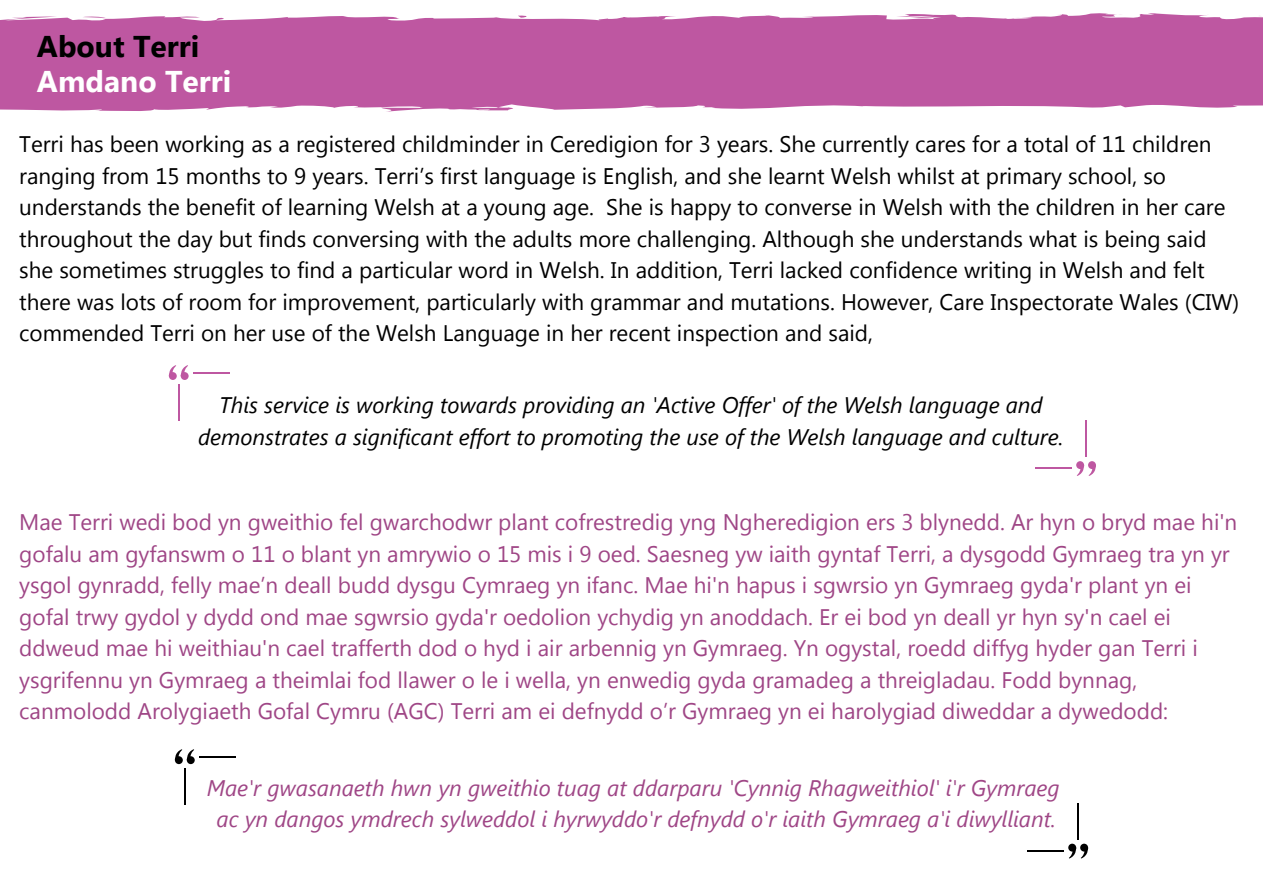
<style>
.page{position:relative;width:1263px;height:893px;background:#fff}
.page>*{position:absolute;margin:0;border:0;box-sizing:border-box;transform-origin:0 0}
.t1{font:700 30px "Segoe UI";color:#fff}
.t2{font:700 30px "Segoe UI";color:#000}
.t3{font:22.5px/31.5px "Segoe UI";color:#000}
.t4{font:22.5px/31.5px "Segoe UI";color:#9f4686}
.t5{font:italic 22.5px/31.5px "Segoe UI";color:#000;text-align:center}
.t6{font:italic 22.5px "Segoe UI";color:#9f4686}
</style>
<div class="page">
<div style="left:0;top:13px;width:1263px;height:94px;background:#be57a1"></div>
<svg style="left:1076px;top:462px;width:20px;height:14px"></svg>
<hr style="left:1085px;top:420px;width:2px;height:37px;background:#be57a1">
<hr style="left:1035px;top:467px;width:37px;height:2px;background:#be57a1">
<svg style="left:168px;top:365px;width:20px;height:14px"></svg>
<hr style="left:178px;top:384px;width:2px;height:36px;background:#be57a1">
<hr style="left:193px;top:372px;width:36px;height:2px;background:#be57a1">
<svg style="left:174px;top:749px;width:20px;height:14px"></svg>
<hr style="left:184px;top:768px;width:2px;height:37px;background:#000">
<hr style="left:199px;top:756px;width:36px;height:2px;background:#000">
<svg style="left:1068px;top:843px;width:8px;height:8px"></svg>
<svg style="left:1069px;top:845px;width:20px;height:13px"></svg>
<hr style="left:1077px;top:803px;width:2px;height:36px;background:#000">
<hr style="left:1027px;top:850px;width:37px;height:2px;background:#000">
<h1 class="t2" style="left:37px;top:24px;width:164px">About Terri</h1>
<h1 class="t1" style="left:37px;top:60px;width:196px">Amdano Terri</h1>
<p class="t3" style="left:19px;top:127px;width:1221px">Terri has been working as a registered childminder in Ceredigion for 3 years. She currently cares for a total of 11 children ranging from 15 months to 9 years. Terri’s first language is English, and she learnt Welsh whilst at primary school, so understands the benefit of learning Welsh at a young age. She is happy to converse in Welsh with the children in her care throughout the day but finds conversing with the adults more challenging. Although she understands what is being said she sometimes struggles to find a particular word in Welsh. In addition, Terri lacked confidence writing in Welsh and felt there was lots of room for improvement, particularly with grammar and mutations. However, Care Inspectorate Wales (CIW) commended Terri on her use of the Welsh Language in her recent inspection and said,</p>
<p class="t5" style="left:198px;top:388px;width:867px">This service is working towards providing an 'Active Offer' of the Welsh language and demonstrates a significant effort to promoting the use of the Welsh language and culture.</p>
<p class="t4" style="left:19px;top:505px;width:1219px">Mae Terri wedi bod yn gweithio fel gwarchodwr plant cofrestredig yng Ngheredigion ers 3 blynedd. Ar hyn o bryd mae hi'n gofalu am gyfanswm o 11 o blant yn amrywio o 15 mis i 9 oed. Saesneg yw iaith gyntaf Terri, a dysgodd Gymraeg tra yn yr ysgol gynradd, felly mae’n deall budd dysgu Cymraeg yn ifanc. Mae hi'n hapus i sgwrsio yn Gymraeg gyda'r plant yn ei gofal trwy gydol y dydd ond mae sgwrsio gyda'r oedolion ychydig yn anoddach. Er ei bod yn deall yr hyn sy'n cael ei ddweud mae hi weithiau'n cael trafferth dod o hyd i air arbennig yn Gymraeg. Yn ogystal, roedd diffyg hyder gan Terri i ysgrifennu yn Gymraeg a theimlai fod llawer o le i wella, yn enwedig gyda gramadeg a threigladau. Fodd bynnag, canmolodd Arolygiaeth Gofal Cymru (AGC) Terri am ei defnydd o’r Gymraeg yn ei harolygiad diweddar a dywedodd:</p>
<p class="t6" style="left:207px;top:771px;width:854px">Mae'r gwasanaeth hwn yn gweithio tuag at ddarparu 'Cynnig Rhagweithiol' i'r Gymraeg</p>
<p class="t6" style="left:217px;top:803px;width:841px">ac yn dangos ymdrech sylweddol i hyrwyddo'r defnydd o'r iaith Gymraeg a'i diwylliant.</p>
</div>
